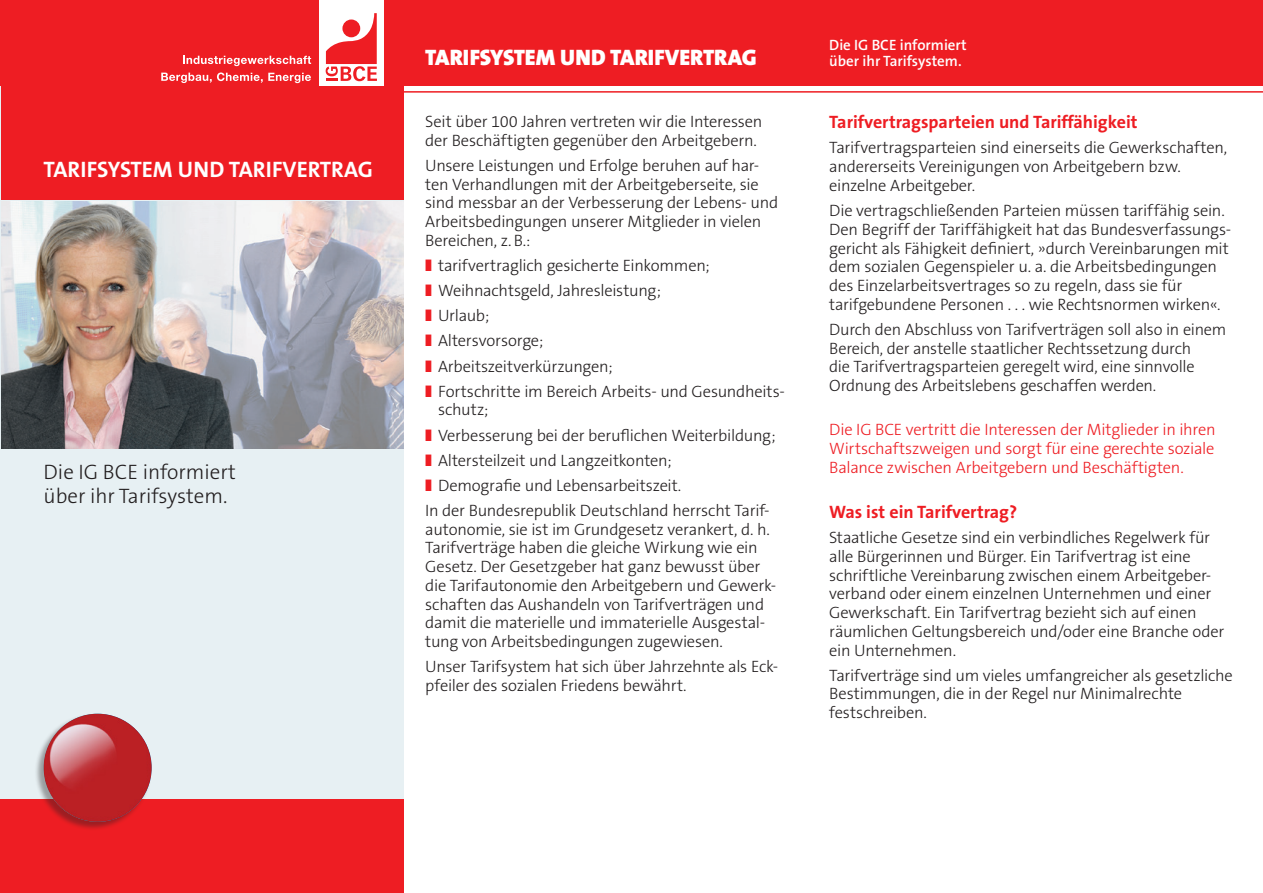
<style>
.page{position:relative;width:1263px;height:893px;background:#fff}
.page>*{position:absolute;margin:0;border:0;box-sizing:border-box;transform-origin:0 0}
.t1{font:900 22.5px "The Sans B9";color:#fff}
.t2{font:700 22.5px "The Sans B7";color:#fff}
.t3{font:300 21px/24px "The Sans B3";color:#231f20}
.t4{font:700 18px "The Sans B7";color:#ee1d23}
.t5{font:300 16.5px/18.8px "The Sans B3";letter-spacing:-.015em;color:#231f20}
.t6{font:300 16.5px/18.8px "The Sans B3";letter-spacing:-.01em;color:#ee1d23;text-align:justify}
.t7{font:600 15px/16.5px "The Sans B6";color:#fff}
.s1{color:#ee1d23}
</style>
<div class="page">
<div style="left:404px;top:0;width:859px;height:85px;background:#ee1d23"></div>
<hr style="left:404px;top:91px;width:859px;height:2px;background:#ee1d23">
<div style="left:0;top:0;width:404px;height:893px;background:#e7f0f3"></div>
<div style="left:0;top:799px;width:404px;height:94px;background:#ee1d23"></div>
<div style="left:1px;top:0;width:403px;height:149px;background:#ee1d23"></div>
<div style="left:319px;top:0;width:65px;height:85px;background:#fff"></div>
<svg style="left:326px;top:13px;width:51px;height:68px"></svg>
<div style="left:342px;top:20px;width:18px;height:17px;background:#ee1d23;border-radius:50%"></div>
<svg style="left:183px;top:56px;width:128px;height:10px"></svg>
<svg style="left:161px;top:73px;width:150px;height:10px"></svg>
<div style="left:35px;top:713px;width:117px;height:117px;background:#231f20;opacity:.4"></div>
<img style="left:44px;top:714px;width:108px;height:108px;border-radius:54px">
<div style="left:1px;top:140px;width:403px;height:60px;background:#ee1d23"></div>
<img style="left:1px;top:202px;width:403px;height:247px">
<hr style="left:0;top:0;width:1px;height:85px;background:#ee1d23">
<h1 class="t2" style="left:44px;top:158px;width:331px">TARIFSYSTEM UND TARIFVERTRAG</h1>
<p class="t3" style="left:44px;top:460px;width:194px">Die IG BCE informiert über ihr Tarifsystem.</p>
<h1 class="t1" style="left:425px;top:46px;width:333px">TARIFSYSTEM UND TARIFVERTRAG</h1>
<p class="t7" style="left:829px;top:37px;width:139px">Die IG BCE informiert über ihr Tarifsystem.</p>
<p class="t5" style="left:425px;top:113px;width:339px">Seit über 100 Jahren vertreten wir die Interessen der Beschäftigten gegenüber den Arbeitgebern.</p>
<p class="t5" style="left:425px;top:157px;width:355px">Unsere Leistungen und Erfolge beruhen auf har&shy;ten Verhandlungen mit der Arbeitgeberseite, sie sind messbar an der Verbesserung der Lebens- und Arbeitsbedingungen unserer Mitglieder in vielen Bereichen, z.B.:</p>
<p class="t5" style="left:425px;top:254px;width:361px;line-height:25.2px"><span class="s1">❚</span> tarifvertraglich gesicherte Einkommen;<br><span class="s1">❚</span> Weihnachtsgeld, Jahresleistung;<br><span class="s1">❚</span> Urlaub;<br><span class="s1">❚</span> Altersvorsorge;<br><span class="s1">❚</span> Arbeitszeitverkürzungen;<br><span class="s1">❚</span> Fortschritte im Bereich Arbeits- und Gesundheits-</p>
<p class="t5" style="left:425px;top:398px;width:352px;line-height:25.2px;text-indent:13px">schutz;<br><span class="s1">❚</span> Verbesserung bei der beruflichen Weiterbildung; <span class="s1">❚</span> Altersteilzeit und Langzeitkonten;<br><span class="s1">❚</span> Demografie und Lebensarbeitszeit.<br>In der Bundesrepublik Deutschland herrscht Tarif-</p>
<p class="t5" style="left:425px;top:520px;width:352px">autonomie, sie ist im Grundgesetz verankert, d. h.<br>Tarifverträge haben die gleiche Wirkung wie ein Gesetz. Der Gesetzgeber hat ganz bewusst über die Tarifautonomie den Arbeitgebern und Gewerk&shy;schaften das Aushandeln von Tarifverträgen und damit die materielle und immaterielle Ausgestal&shy;tung von Arbeitsbedingungen zugewiesen.</p>
<p class="t5" style="left:425px;top:658px;width:354px">Unser Tarifsystem hat sich über Jahrzehnte als Eck&shy;pfeiler des sozialen Friedens bewährt.</p>
<p class="t4" style="left:829px;top:113px;width:310px">Tarifvertragsparteien und Tariffähigkeit</p>
<p class="t5" style="left:829px;top:139px;width:399px">Tarifvertragsparteien sind einerseits die Gewerkschaften, andererseits Vereinigungen von Arbeitgebern bzw. einzelne Arbeitgeber.</p>
<p class="t5" style="left:829px;top:202px;width:403px">Die vertragschließenden Parteien müssen tariffähig sein.<br>Den Begriff der Tariffähigkeit hat das Bundesverfassungs&shy;gericht als Fähigkeit definiert, »durch Vereinbarungen mit dem sozialen Gegenspieler u. a. die Arbeitsbedingungen des Einzelarbeitsvertrages so zu regeln, dass sie für tarifgebundene Personen . . . wie Rechtsnormen wirken«.</p>
<p class="t5" style="left:829px;top:321px;width:399px">Durch den Abschluss von Tarifverträgen soll also in einem Bereich, der anstelle staatlicher Rechtssetzung durch<br>die Tarifvertragsparteien geregelt wird, eine sinnvolle Ordnung des Arbeitslebens geschaffen werden.</p>
<p class="t6" style="left:829px;top:421px;width:388px">Die IG BCE vertritt die Interessen der Mitglieder in ihren Wirtschaftszweigen und sorgt für eine gerechte soziale Balance zwischen Arbeitgebern und Beschäftigten.</p>
<p class="t4" style="left:829px;top:502px;width:189px">Was ist ein Tarifvertrag?</p>
<p class="t5" style="left:829px;top:529px;width:396px">Staatliche Gesetze sind ein verbindliches Regelwerk für alle Bürgerinnen und Bürger. Ein Tarifvertrag ist eine schriftliche Vereinbarung zwischen einem Arbeitgeber&shy;verband oder einem einzelnen Unternehmen und einer Gewerkschaft. Ein Tarifvertrag bezieht sich auf einen räumlichen Geltungsbereich und/oder eine Branche oder ein Unternehmen.</p>
<p class="t5" style="left:829px;top:666px;width:405px">Tarifverträge sind um vieles umfangreicher als gesetzliche<br>Bestimmungen, die in der Regel nur Minimalrechte festschreiben.</p>
</div>
